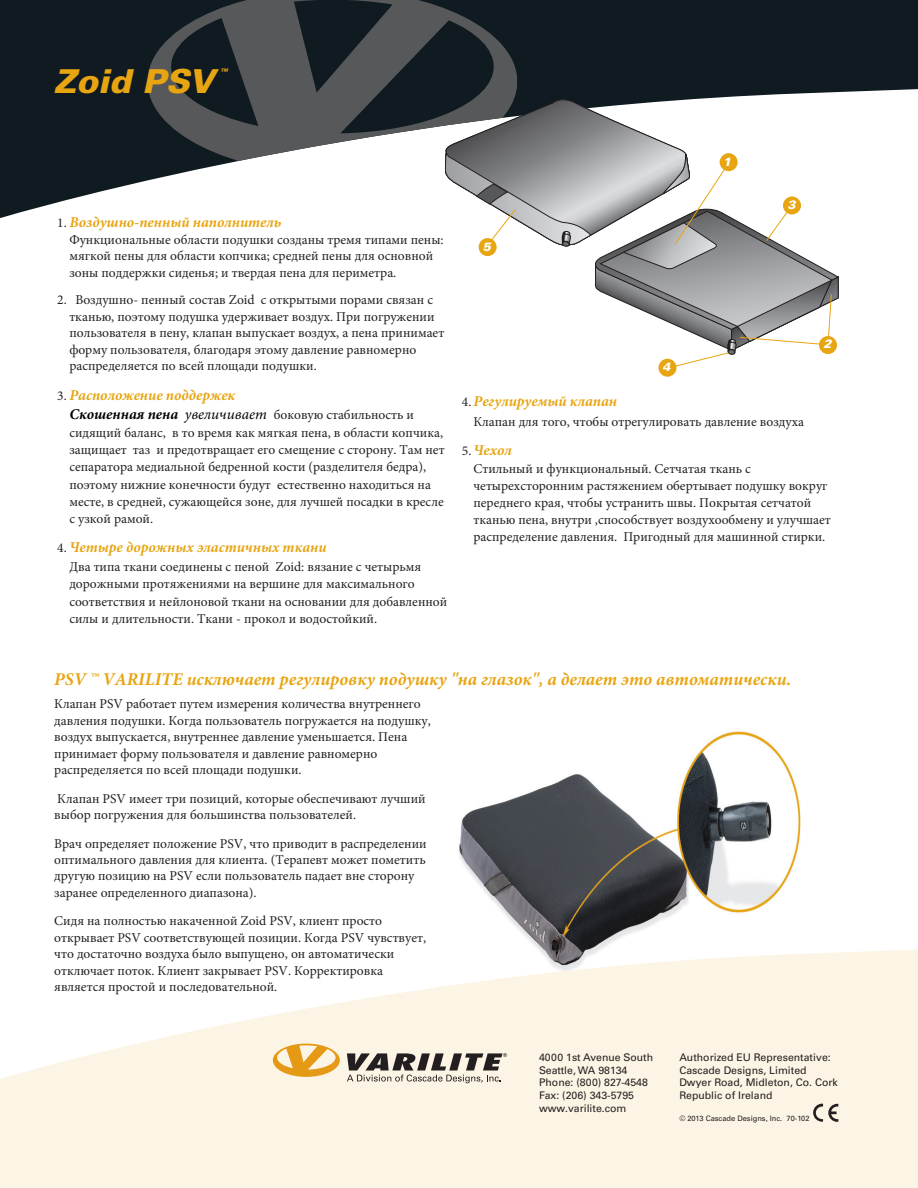
<style>
.page{position:relative;width:918px;height:1188px;background:#fff}
.page>*{position:absolute;margin:0;border:0;box-sizing:border-box;transform-origin:0 0}
.t1{font:italic 900 33px "Univers LT Std";color:#e7a512}
.t2{font:italic 700 18px "Minion Pro";color:#e7a512}
.t3{font:italic 700 15px "Minion Pro";color:#e7a512}
.t4{font:13.5px/16.5px "Minion Pro";color:#231f20}
.t5{font:italic 900 12px "Univers LT Std";color:#fff}
.t6{font:10.5px/12.8px "Univers LT Std";color:#231f20}
.t7{font:italic 900 9px "Univers LT Std";color:#e7a512}
.t8{font:7.5px "Univers LT Std";color:#231f20}
.s1{font-weight:400;font-style:normal;font-size:13.5px;color:#231f20}
.s2{font-weight:700;font-style:italic;font-size:15px;color:#000}
.s3{font-style:italic;font-size:15px;color:#000}
</style>
<div class="page">
<img style="left:459px;top:731px;width:342px;height:218px">
<svg style="left:0;top:0;width:918px;height:218px;fill:#101a21"></svg>
<svg style="left:148px;top:0;width:369px;height:174px;background:#4b5054"></svg>
<svg style="left:0;top:949px;width:918px;height:239px;fill:#fcf4e4"></svg>
<svg style="left:813px;top:1104px;width:25px;height:18px"></svg>
<svg style="left:273px;top:1044px;width:67px;height:33px;background:#efc478"></svg>
<svg style="left:347px;top:1053px;width:160px;height:30px;background:#a69f96"></svg>
<svg style="left:443px;top:99px;width:396px;height:270px"></svg>
<div style="left:819px;top:336px;width:18px;height:18px;background:#e7a512;border-radius:50%"></div>
<div style="left:720px;top:153px;width:18px;height:18px;background:#e7a512;border-radius:50%"></div>
<div style="left:658px;top:359px;width:18px;height:18px;background:#e7a512;border-radius:50%"></div>
<div style="left:479px;top:238px;width:18px;height:18px;background:#e7a512;border-radius:50%"></div>
<div style="left:783px;top:196px;width:18px;height:18px;background:#e7a512;border-radius:50%"></div>
<h1 class="t1" style="left:54px;top:60px;width:162px">Zoid PSV</h1>
<p class="t7" style="left:220px;top:66px;width:10px">™</p>
<p class="t3" style="left:57px;top:212px;width:226px"><span class="s1">1.</span> Воздушно-пенный наполнитель</p>
<p class="t4" style="left:69px;top:231px;width:376px">Функциональные области подушки созданы тремя типами пены: мягкой пены для области копчика; средней пены для основной зоны поддержки сиденья; и твердая пена для периметра.</p>
<p class="t4" style="left:69px;top:292px;width:376px;text-indent:-12px">2. Воздушно- пенный состав Zoid с открытыми порами связан с тканью, поэтому подушка удерживает воздух. При погружении пользователя в пену, клапан выпускает воздух, а пена принимает форму пользователя, благодаря этому давление равномерно распределяется по всей площади подушки.</p>
<p class="t3" style="left:57px;top:384px;width:180px"><span class="s1">3.</span> Расположение поддержек</p>
<p class="t4" style="left:69px;top:406px;width:377px;line-height:17.2px"><span class="s2">Скошенная пена</span> <span class="s3">увеличивает</span> боковую стабильность и сидящий баланс, в то время как мягкая пена, в области копчика, защищает таз и предотвращает его смещение с сторону. Там нет сепаратора медиальной бедренной кости (разделителя бедра), поэтому нижние конечности будут естественно находиться на месте, в средней, сужающейся зоне, для лучшей посадки в кресле с узкой рамой.</p>
<p class="t3" style="left:57px;top:537px;width:271px"><span class="s1">4.</span> Четыре дорожных эластичных ткани</p>
<p class="t4" style="left:69px;top:558px;width:380px;line-height:17.5px">Два типа ткани соединены с пеной Zoid: вязание с четырьмя дорожными протяжениями на вершине для максимального соответствия и нейлоновой ткани на основании для добавленной силы и длительности. Ткани - прокол и водостойкий.</p>
<p class="t5" style="left:483px;top:239px;width:10px">5</p>
<p class="t5" style="left:723px;top:154px;width:10px">1</p>
<p class="t5" style="left:663px;top:359px;width:10px">4</p>
<p class="t5" style="left:787px;top:197px;width:10px">3</p>
<p class="t5" style="left:823px;top:337px;width:10px">2</p>
<p class="t3" style="left:462px;top:391px;width:157px"><span class="s1">4.</span>Регулируемый клапан</p>
<p class="t4" style="left:473px;top:413px;width:332px">Клапан для того, чтобы отрегулировать давление воздуха</p>
<p class="t3" style="left:462px;top:440px;width:51px"><span class="s1">5.</span>Чехол</p>
<p class="t4" style="left:473px;top:460px;width:359px;line-height:17.1px">Стильный и функциональный. Сетчатая ткань с четырехсторонним растяжением обертывает подушку вокруг переднего края, чтобы устранить швы. Покрытая сетчатой тканью пена, внутри ,способствует воздухообмену и улучшает распределение давления. Пригодный для машинной стирки.</p>
<h2 class="t2" style="left:54px;top:666px;width:738px">PSV ™ VARILITE исключает регулировку подушку "на глазок", а делает это автоматически.</h2>
<p class="t4" style="left:54px;top:696px;width:378px">Клапан PSV работает путем измерения количества внутреннего давления подушки. Когда пользователь погружается на подушку, воздух выпускается, внутреннее давление уменьшается. Пена принимает форму пользователя и давление равномерно распределяется по всей площади подушки.</p>
<p class="t4" style="left:54px;top:790px;width:373px">Клапан PSV имеет три позиций, которые обеспечивают лучший выбор погружения для большинства пользователей.</p>
<p class="t4" style="left:54px;top:835px;width:374px">Врач определяет положение PSV, что приводит в распределении оптимального давления для клиента. (Терапевт может пометить другую позицию на PSV если пользователь падает вне сторону заранее определенного диапазона).</p>
<p class="t4" style="left:54px;top:913px;width:373px">Сидя на полностью накаченной Zoid PSV, клиент просто открывает PSV соответствующей позиции. Когда PSV чувствует, что достаточно воздуха было выпущено, он автоматически отключает поток. Клиент закрывает PSV. Корректировка является простой и последовательной.</p>
<p class="t6" style="left:539px;top:1051px;width:116px">4000 1st Avenue South<br>Seattle, WA 98134<br>Phone: (800) 827-4548<br>Fax: (206) 343-5795 www.varilite.com</p>
<p class="t6" style="left:679px;top:1051px;width:160px">Authorized EU Representative:<br>Cascade Designs, Limited<br>Dwyer Road, Midleton, Co. Cork<br>Republic of Ireland</p>
<p class="t8" style="left:679px;top:1114px;width:132px">© 2013 Cascade Designs, Inc. 70-102</p>
</div>
